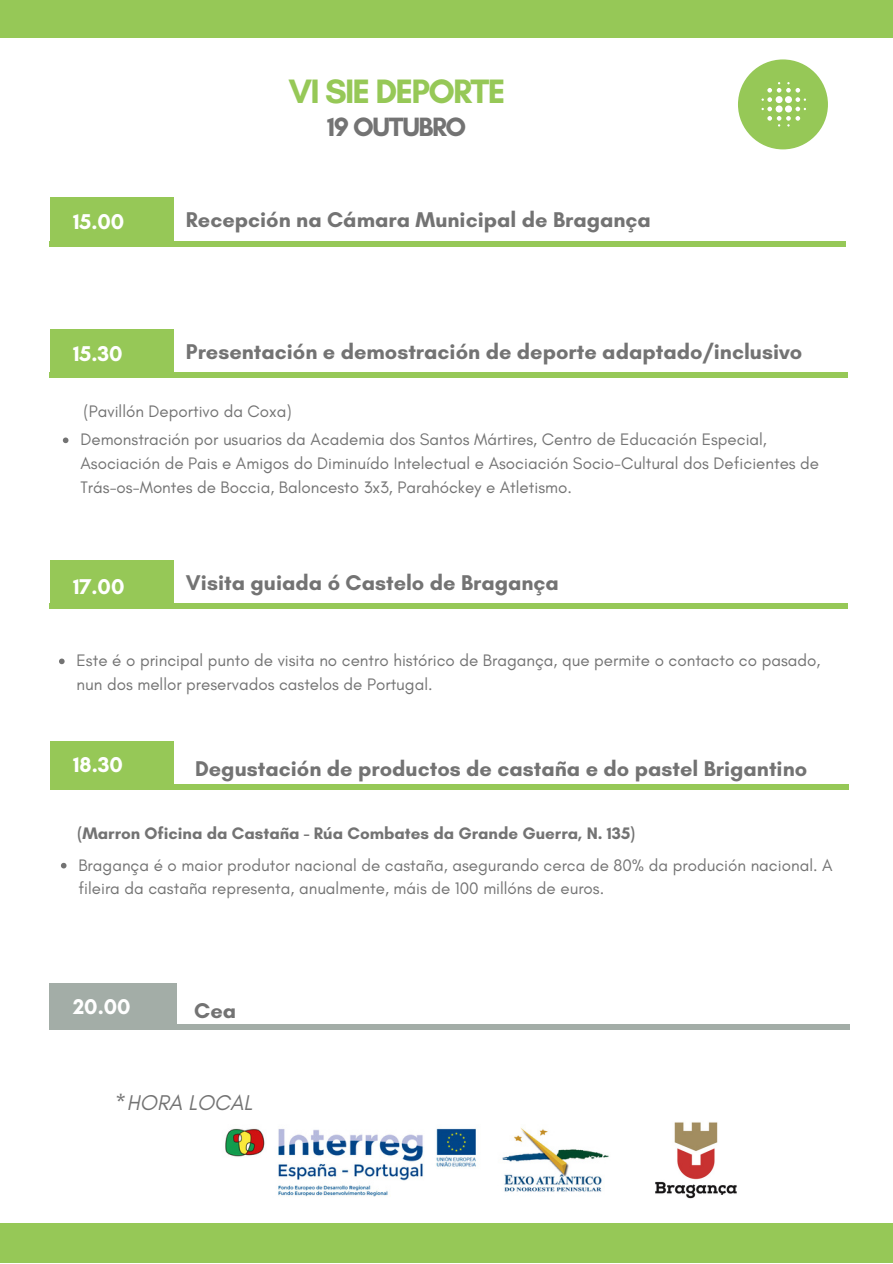
<style>
.page{position:relative;width:893px;height:1264px;background:#fff}
.page>*{position:absolute;margin:0;border:0;box-sizing:border-box;transform-origin:0 0}
.t1{font:700 34.5px "Glacial Indifference";letter-spacing:-.05em;color:#96c857}
.t2{font:700 27px "Glacial Indifference";letter-spacing:-.05em;color:#737373}
.t3{font:700 21.75px "Glacial Indifference";color:#737373}
.t4{font:700 21.75px "Glacial Indifference";color:#fff}
.t5{font:italic 21.75px "Glacial Indifference";color:#737373}
.t6{font:16.95px/23.5px "Glacial Indifference";color:#737373}
.t7{font:700 16.95px "Glacial Indifference";color:#737373}
</style>
<div class="page">
<div style="left:49px;top:241px;width:797px;height:6px;background:#96c857"></div>
<div style="left:50px;top:198px;width:123px;height:47px;background:#96c857"></div>
<div style="left:738px;top:59px;width:89px;height:90px;background:#96c857;border-radius:50%"></div>
<svg style="left:761px;top:82px;width:45px;height:45px"></svg>
<div style="left:0;top:1223px;width:892px;height:39px;background:#96c857"></div>
<div style="left:0;top:0;width:892px;height:38px;background:#96c857"></div>
<img style="left:225px;top:1127px;width:384px;height:70px">
<div style="left:50px;top:983px;width:127px;height:46px;background:#a3ada7"></div>
<div style="left:50px;top:1024px;width:799px;height:5px;background:#a3ada7"></div>
<img style="left:655px;top:1122px;width:82px;height:77px">
<svg style="left:63px;top:437px;width:5px;height:6px"></svg>
<div style="left:50px;top:330px;width:123px;height:47px;background:#96c857"></div>
<div style="left:50px;top:372px;width:798px;height:5px;background:#96c857"></div>
<div style="left:50px;top:560px;width:123px;height:48px;background:#96c857"></div>
<div style="left:50px;top:603px;width:798px;height:5px;background:#96c857"></div>
<svg style="left:59px;top:658px;width:6px;height:6px"></svg>
<div style="left:50px;top:741px;width:123px;height:48px;background:#96c857"></div>
<div style="left:50px;top:784px;width:798px;height:6px;background:#96c857"></div>
<svg style="left:61px;top:862px;width:5px;height:6px"></svg>
<h1 class="t1" style="left:288px;top:70px;width:218px">VI SIE DEPORTE</h1>
<h2 class="t2" style="left:327px;top:110px;width:141px">19 OUTUBRO</h2>
<p class="t4" style="left:73px;top:208px;width:53px">15.00</p>
<p class="t3" style="left:186px;top:206px;width:466px">Recepción na Cámara Municipal de Bragança</p>
<p class="t4" style="left:73px;top:340px;width:51px">15.30</p>
<p class="t3" style="left:186px;top:338px;width:617px">Presentación e demostración de deporte adaptado/inclusivo</p>
<p class="t6" style="left:84px;top:399px;width:209px">(Pavillón Deportivo da Coxa)</p>
<p class="t6" style="left:80px;top:427px;width:740px">Demonstración por usuarios da Academia dos Santos Mártires, Centro de Educación Especial,<br>Asociación de Pais e Amigos do Diminuído Intelectual e Asociación Socio-Cultural dos Deficientes de<br>Trás-os-Montes de Boccia, Baloncesto 3x3, Parahóckey e Atletismo.</p>
<p class="t4" style="left:73px;top:573px;width:53px">17.00</p>
<p class="t3" style="left:186px;top:569px;width:374px">Visita guiada ó Castelo de Bragança</p>
<p class="t6" style="left:77px;top:648px;width:745px">Este é o principal punto de visita no centro histórico de Bragança, que permite o contacto co pasado, nun dos mellor preservados castelos de Portugal.</p>
<p class="t4" style="left:73px;top:751px;width:51px">18.30</p>
<p class="t3" style="left:195px;top:755px;width:613px">Degustación de productos de castaña e do pastel Brigantino</p>
<p class="t4" style="left:82px;top:764px;width:60px">11.30H</p>
<p class="t7" style="left:77px;top:823px;width:559px">(Marron Oficina da Castaña - Rúa Combates da Grande Guerra, N. 135)</p>
<p class="t6" style="left:78px;top:853px;width:755px">Bragança é o maior produtor nacional de castaña, asegurando cerca de 80% da produción nacional. A fileira da castaña representa, anualmente, máis de 100 millóns de euros.</p>
<p class="t4" style="left:73px;top:992px;width:59px">20.00</p>
<p class="t3" style="left:194px;top:996px;width:43px">Cea</p>
<p class="t5" style="left:115px;top:1089px;width:138px">*HORA LOCAL</p>
</div>
